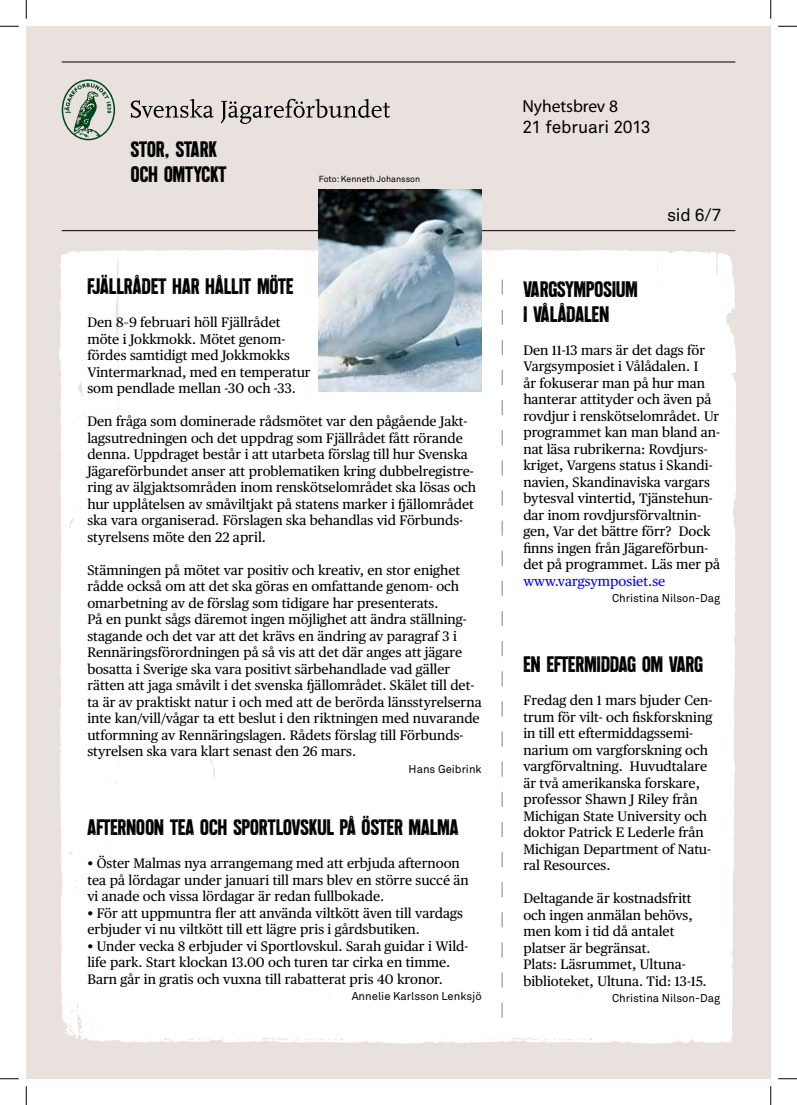
<style>
.page{position:relative;width:797px;height:1105px;background:#fff}
.page>*{position:absolute;margin:0;border:0;box-sizing:border-box;transform-origin:0 0}
.t1{font:700 22.5px/25px "Endure";letter-spacing:.01em;color:#000}
.t2{font:17.5px "Akkurat Std";letter-spacing:-.01em;color:#000}
.t3{font:17.5px "Myriad Pro";letter-spacing:-.005em;color:#000}
.t4{font:13.75px/16.5px "Publico Text";color:#000}
.t5{font:13.75px "Publico Text";color:#0200fe}
.t6{font:11.25px "Akkurat Std";color:#000}
.t7{font:8.75px "Akkurat Std";color:#000}
</style>
<div class="page">
<div style="left:26px;top:26px;width:744px;height:1053px;background:#e8e1dd"></div>
<hr style="left:62px;top:62px;width:673px;height:1px;background:#000">
<hr style="left:62px;top:230px;width:673px;height:1px;background:#000">
<svg style="left:131px;top:99px;width:83px;height:19px"></svg>
<svg style="left:221px;top:99px;width:168px;height:25px"></svg>
<svg style="left:62px;top:79px;width:53px;height:61px"></svg>
<div style="left:58px;top:249px;width:679px;height:795px;background:#fff"></div>
<svg style="left:501px;top:280px;width:2px;height:738px"></svg>
<img style="left:319px;top:189px;width:163px;height:202px">
<svg style="left:0;top:25px;width:19px;height:2px"></svg>
<svg style="left:778px;top:25px;width:19px;height:2px"></svg>
<svg style="left:0;top:1078px;width:19px;height:1px"></svg>
<svg style="left:778px;top:1078px;width:19px;height:1px"></svg>
<svg style="left:25px;top:0;width:2px;height:19px"></svg>
<svg style="left:25px;top:1086px;width:2px;height:19px"></svg>
<svg style="left:770px;top:0;width:1px;height:19px"></svg>
<svg style="left:770px;top:1086px;width:1px;height:19px"></svg>
<h1 class="t1" style="left:131px;top:137px;width:97px">Stor, stark och omtyckt</h1>
<p class="t7" style="left:319px;top:174px;width:103px">Foto: Kenneth Johansson</p>
<h1 class="t1" style="left:87px;top:274px;width:22px">FJÄLLRÅDET</h1>
<h1 class="t1" style="left:173px;top:274px;width:122px">har hållit möte</h1>
<p class="t4" style="left:87px;top:314px;width:225px">Den 8–9 februari höll Fjällrådet möte i Jokkmokk. Mötet genom&shy;fördes samtidigt med Jokkmokks<br>Vintermarknad, med en temperatur som pendlade mellan -30 och -33.</p>
<p class="t4" style="left:87px;top:413px;width:390px">Den fråga som dominerade rådsmötet var den pågående Jakt&shy;lagsutredningen och det uppdrag som Fjällrådet fått rörande denna. Uppdraget består i att utarbeta förslag till hur Svenska Jägareförbundet anser att problematiken kring dubbelregistre&shy;ring av älgjaktsområden inom renskötselområdet ska lösas och hur upplåtelsen av småviltjakt på statens marker i fjällområdet ska vara organiserad. Förslagen ska behandlas vid Förbunds&shy;styrelsens möte den 22 april.</p>
<p class="t4" style="left:87px;top:562px;width:396px">Stämningen på mötet var positiv och kreativ, en stor enighet rådde också om att det ska göras en omfattande genom- och omarbetning av de förslag som tidigare har presenterats.<br>På en punkt sågs däremot ingen möjlighet att ändra ställning&shy;stagande och det var att det krävs en ändring av paragraf 3 i Rennäringsförordningen på så vis att det där anges att jägare bosatta i Sverige ska vara positivt särbehandlade vad gäller rätten att jaga småvilt i det svenska fjällområdet. Skälet till det&shy;ta är av praktiskt natur i och med att de berörda länsstyrelserna inte kan/vill/vågar ta ett beslut i den riktningen med nuvarande utformning av Rennäringslagen. Rådets förslag till Förbunds&shy;styrelsen ska vara klart senast den 26 mars.</p>
<p class="t6" style="left:408px;top:762px;width:75px">Hans Geibrink</p>
<h1 class="t1" style="left:87px;top:815px;width:372px">Afternoon tea och sportlovskul på Öster Malma</h1>
<p class="t4" style="left:87px;top:855px;width:383px">• Öster Malmas nya arrangemang med att erbjuda afternoon tea på lördagar under januari till mars blev en större succé än vi anade och vissa lördagar är redan fullbokade.</p>
<p class="t4" style="left:87px;top:905px;width:377px">• För att uppmuntra fler att använda viltkött även till vardags erbjuder vi nu viltkött till ett lägre pris i gårdsbutiken.</p>
<p class="t4" style="left:87px;top:938px;width:382px">• Under vecka 8 erbjuder vi Sportlovskul. Sarah guidar i Wild&shy;life park. Start klockan 13.00 och turen tar cirka en timme.<br>Barn går in gratis och vuxna till rabatterat pris 40 kronor.</p>
<p class="t6" style="left:351px;top:990px;width:132px">Annelie Karlsson Lenksjö</p>
<p class="t3" style="left:522px;top:95px;width:97px">Nyhetsbrev 8</p>
<p class="t2" style="left:522px;top:117px;width:129px">21 februari 2013</p>
<p class="t2" style="left:667px;top:205px;width:56px">sid 6/7</p>
<h1 class="t1" style="left:523px;top:276px;width:116px">Vargsymposium i Vålådalen</h1>
<p class="t4" style="left:523px;top:341px;width:198px">Den 11-13 mars är det dags för<br>Vargsymposiet i Vålådalen. I<br>år fokuserar man på hur man hanterar attityder och även på rovdjur i renskötselområdet. Ur programmet kan man bland an&shy;nat läsa rubrikerna: Rovdjurs&shy;kriget, Vargens status i Skandi&shy;navien, Skandinaviska vargars bytesval vintertid, Tjänstehun&shy;dar inom rovdjursförvaltnin&shy;gen, Var det bättre förr? Dock finns ingen från Jägareförbun&shy;det på programmet. Läs mer på</p>
<p class="t5" style="left:523px;top:573px;width:143px">www.vargsymposiet.se</p>
<p class="t6" style="left:612px;top:591px;width:110px">Christina Nilson-Dag</p>
<h1 class="t1" style="left:523px;top:652px;width:181px">En eftermiddag om varg</h1>
<p class="t4" style="left:523px;top:692px;width:191px">Fredag den 1 mars bjuder Cen&shy;trum för vilt- och fiskforskning in till ett eftermiddagssemi&shy;narium om vargforskning och vargförvaltning. Huvudtalare är två amerikanska forskare, professor Shawn J Riley från<br>Michigan State University och doktor Patrick E Lederle från<br>Michigan Department of Natu&shy;ral Resources.</p>
<p class="t4" style="left:523px;top:890px;width:185px">Deltagande är kostnadsfritt och ingen anmälan behövs, men kom i tid då antalet platser är begränsat.<br>Plats: Läsrummet, Ultuna&shy;biblioteket, Ultuna. Tid: 13-15.</p>
<p class="t6" style="left:612px;top:992px;width:110px">Christina Nilson-Dag</p>
</div>
